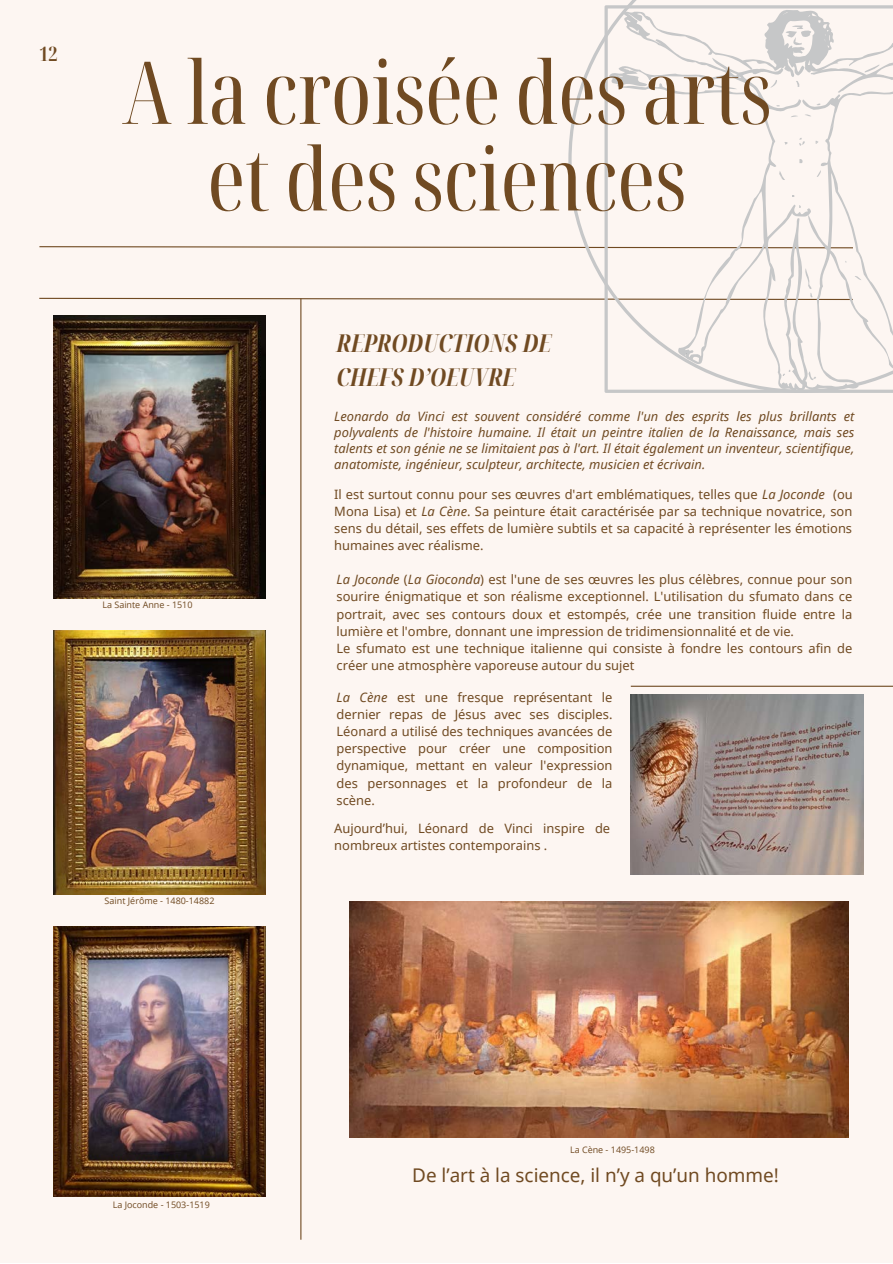
<style>
.page{position:relative;width:893px;height:1264px;background:#fff}
.page>*{position:absolute;margin:0;border:0;box-sizing:border-box;transform-origin:0 0}
.t1{font:extra-condensed 87px/86.6px "Noto Serif Display";color:#704a22;text-align:center}
.t2{font:italic 700 extra-condensed 24.6px/33.8px "Noto Serif Display";color:#704a22}
.t3{font:700 extra-condensed 19.95px "Noto Serif Display";color:#704a22}
.t4{font:18.9px "Noto Sans";color:#704a22}
.t5{font:12.9px/17.2px "Noto Sans";color:#704a22;text-align:justify}
.t6{font:italic 12.9px/16px "Noto Sans";color:#704a22;text-align:justify}
.t7{font:9px "Open Sans";color:#704a22}
.s1{font-style:italic}
</style>
<div class="page">
<div style="left:0;top:0;width:892px;height:1262px;background:#fdf6f2"></div>
<svg style="left:568px;top:0;width:69px;height:170px"></svg>
<svg style="left:608px;top:6px;width:284px;height:385px"></svg>
<svg style="left:770px;top:65px;width:109px;height:81px"></svg>
<svg style="left:785px;top:25px;width:26px;height:21px"></svg>
<svg style="left:707px;top:82px;width:30px;height:7px"></svg>
<svg style="left:39px;top:170px;width:822px;height:211px"></svg>
<img style="left:54px;top:316px;width:211px;height:282px">
<img style="left:54px;top:630px;width:211px;height:264px">
<hr style="left:300px;top:298px;width:1px;height:941px;background:#704a22">
<img style="left:54px;top:926px;width:211px;height:270px">
<hr style="left:630px;top:685px;width:262px;height:1px;background:#704a22">
<img style="left:630px;top:694px;width:233px;height:180px">
<img style="left:349px;top:901px;width:499px;height:236px">
<p class="t3" style="left:39px;top:40px;width:20px">12</p>
<p class="t1" style="left:122px;top:47px;width:651px">A la croisée des arts et des sciences</p>
<p class="t7" style="left:102px;top:598px;width:92px">La Sainte Anne - 1510</p>
<p class="t7" style="left:105px;top:894px;width:111px">Saint Jérôme - 1480-14882</p>
<p class="t2" style="left:336px;top:326px;width:216px">REPRODUCTIONS DE<br>CHEFS D’OEUVRE</p>
<p class="t6" style="left:334px;top:407px;width:521px">Leonardo da Vinci est souvent considéré comme l'un des esprits les plus brillants et polyvalents de l'histoire humaine. Il était un peintre italien de la Renaissance, mais ses talents et son génie ne se limitaient pas à l'art. Il était également un inventeur, scientifique, anatomiste, ingénieur, sculpteur, architecte, musicien et écrivain.</p>
<p class="t5" style="left:334px;top:485px;width:520px">Il est surtout connu pour ses œuvres d'art emblématiques, telles que <span class="s1">La Joconde</span> (ou Mona Lisa) et <span class="s1">La Cène</span>. Sa peinture était caractérisée par sa technique novatrice, son sens du détail, ses effets de lumière subtils et sa capacité à représenter les émotions humaines avec réalisme.</p>
<p class="t5" style="left:336px;top:570px;width:517px"><span class="s1">La Joconde</span> (<span class="s1">La Gioconda</span>) est l'une de ses œuvres les plus célèbres, connue pour son sourire énigmatique et son réalisme exceptionnel. L'utilisation du sfumato dans ce portrait, avec ses contours doux et estompés, crée une transition fluide entre la lumière et l'ombre, donnant une impression de tridimensionnalité et de vie.</p>
<p class="t5" style="left:336px;top:639px;width:517px">Le sfumato est une technique italienne qui consiste à fondre les contours afin de créer une atmosphère vaporeuse autour du sujet</p>
<p class="t5" style="left:336px;top:688px;width:277px"><span class="s1">La Cène</span> est une fresque représentant le dernier repas de Jésus avec ses disciples.<br>Léonard a utilisé des techniques avancées de perspective pour créer une composition dynamique, mettant en valeur l'expression des personnages et la profondeur de la scène.</p>
<p class="t5" style="left:334px;top:819px;width:277px">Aujourd’hui, Léonard de Vinci inspire de nombreux artistes contemporains .</p>
<p class="t7" style="left:113px;top:1197px;width:99px">La Joconde - 1503-1519</p>
<p class="t7" style="left:570px;top:1143px;width:86px">La Cène - 1495-1498</p>
<p class="t4" style="left:412px;top:1162px;width:368px">De l’art à la science, il n’y a qu’un homme!</p>
</div>
